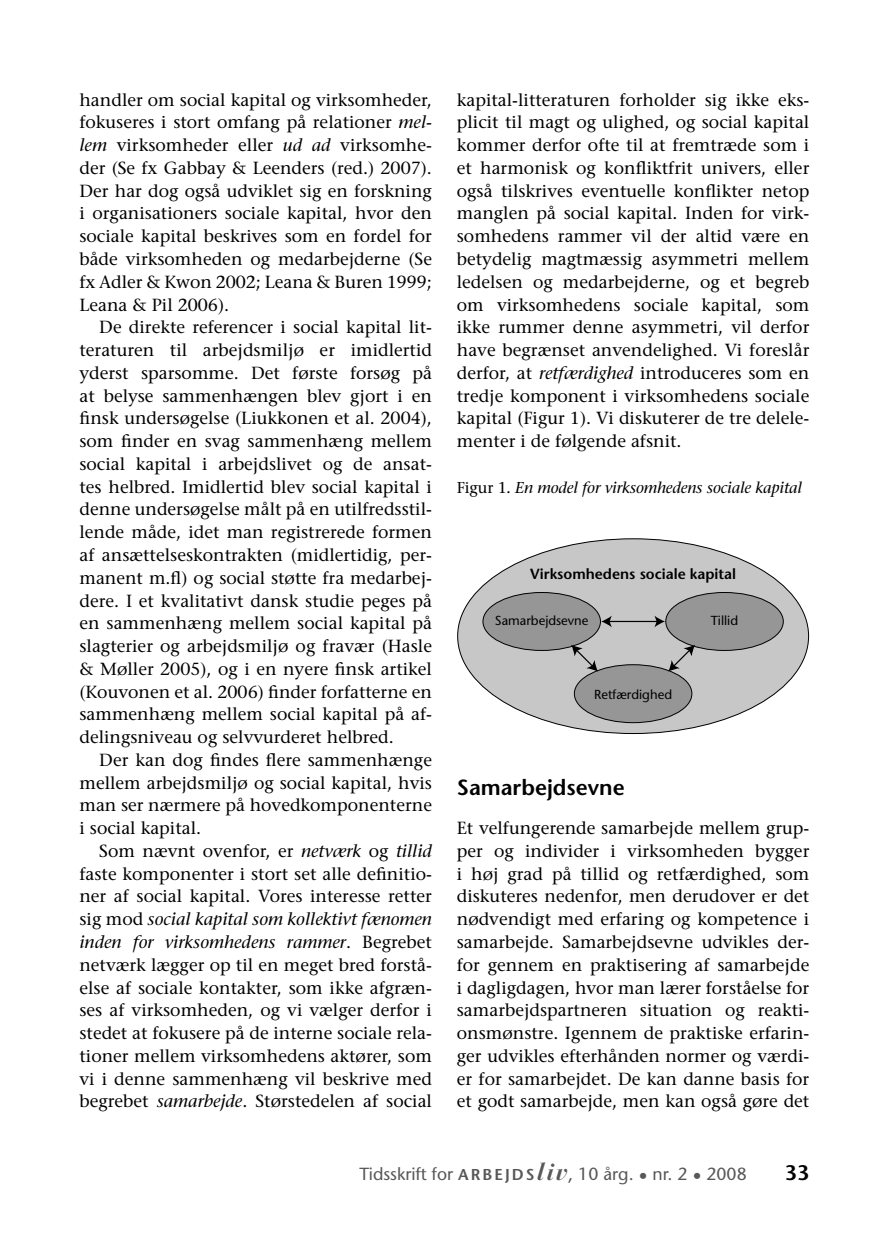
<style>
.page{position:relative;width:869px;height:1241px;background:#fff}
.page>*{position:absolute;margin:0;border:0;box-sizing:border-box;transform-origin:0 0}
.t1{font:600 21.88px "Stone Sans Std";color:#000}
.t2{font:600 21px "Stone Sans Std";color:#000}
.t3{font:500 17.5px/22.8px "Stone Serif Std";color:#000;text-align:justify}
.t4{font:500 17.5px "Stone Sans Std";color:#585858}
.t5{font:italic 500 15.75px "Stone Serif Std";letter-spacing:-.01em;color:#000}
.t6{font:600 14.7px "Stone Sans Std";color:#000}
.t7{font:500 13.12px "Stone Sans Std";color:#000}
.s1{font-style:italic}
.s2{font-style:normal}
.s3{font-weight:600;font-size:15.75px}
.s4{font-family:"Bauer Bodoni Std";font-weight:700;font-style:italic;font-size:24.5px}
</style>
<div class="page">
<div style="left:457px;top:538px;width:351px;height:195px;background:#c7c7c7;border-radius:50%"></div>
<div style="left:482px;top:592px;width:118px;height:58px;background:#969696;border-radius:50%"></div>
<div style="left:482px;top:592px;width:118px;height:58px;border:1px solid #000;border-radius:50%"></div>
<div style="left:574px;top:664px;width:117px;height:58px;background:#969696;border-radius:50%"></div>
<div style="left:574px;top:664px;width:117px;height:58px;border:1px solid #000;border-radius:50%"></div>
<div style="left:665px;top:592px;width:117px;height:58px;background:#969696;border-radius:50%"></div>
<div style="left:665px;top:592px;width:118px;height:58px;border:1px solid #000;border-radius:50%"></div>
<hr style="left:608px;top:620px;width:49px;height:2px;background:#000">
<svg style="left:654px;top:615px;width:10px;height:12px"></svg>
<svg style="left:601px;top:616px;width:10px;height:11px"></svg>
<svg style="left:668px;top:644px;width:26px;height:27px"></svg>
<svg style="left:571px;top:644px;width:26px;height:27px"></svg>
<p class="t3" style="left:79px;top:90px;width:354px">handler om social kapital og virksomheder, fokuseres i stort omfang på relationer <span class="s1">mel&shy;lem</span> virksomheder eller <span class="s1">ud ad</span> virksomhe&shy;der (Se fx Gabbay &amp; Leenders (red.) 2007).<br>Der har dog også udviklet sig en forskning i organisationers sociale kapital, hvor den sociale kapital beskrives som en fordel for både virksomheden og medarbejderne (Se fx Adler &amp; Kwon 2002; Leana &amp; Buren 1999; Leana &amp; Pil 2006).</p>
<p class="t3" style="left:79px;top:317px;width:354px;text-indent:20px">De direkte referencer i social kapital lit&shy;teraturen til arbejdsmiljø er imidlertid yderst sparsomme. Det første forsøg på at belyse sammenhængen blev gjort i en finsk undersøgelse (Liukkonen et al. 2004), som finder en svag sammenhæng mellem social kapital i arbejdslivet og de ansat&shy;tes helbred. Imidlertid blev social kapital i denne undersøgelse målt på en utilfredsstil&shy;lende måde, idet man registrerede formen af ansættelseskontrakten (midlertidig, per&shy;manent m.fl) og social støtte fra medarbej&shy;dere. I et kvalitativt dansk studie peges på en sammenhæng mellem social kapital på slagterier og arbejdsmiljø og fravær (Hasle &amp; Møller 2005), og i en nyere finsk artikel (Kouvonen et al. 2006) finder forfatterne en sammenhæng mellem social kapital på af&shy;delingsniveau og selvvurderet helbred.</p>
<p class="t3" style="left:79px;top:749px;width:354px;text-indent:20px">Der kan dog findes flere sammenhænge mellem arbejdsmiljø og social kapital, hvis man ser nærmere på hovedkomponenterne i social kapital.</p>
<p class="t3" style="left:79px;top:840px;width:354px;text-indent:20px">Som nævnt ovenfor, er <span class="s1">netværk</span> og <span class="s1">tillid </span>faste komponenter i stort set alle definitio&shy;ner af social kapital. Vores interesse retter sig mod <span class="s1">social kapital som kollektivt fænomen inden for virksomhedens rammer</span>. Begrebet netværk lægger op til en meget bred forstå&shy;else af sociale kontakter, som ikke afgræn&shy;ses af virksomheden, og vi vælger derfor i stedet at fokusere på de interne sociale rela&shy;tioner mellem virksomhedens aktører, som vi i denne sammenhæng vil beskrive med begrebet <span class="s1">samarbejde</span>. Størstedelen af social</p>
<p class="t3" style="left:456px;top:90px;width:354px">kapital-litteraturen forholder sig ikke eks&shy;plicit til magt og ulighed, og social kapital kommer derfor ofte til at fremtræde som i et harmonisk og konfliktfrit univers, eller også tilskrives eventuelle konflikter netop manglen på social kapital. Inden for virk&shy;somhedens rammer vil der altid være en betydelig magtmæssig asymmetri mellem ledelsen og medarbejderne, og et begreb om virksomhedens sociale kapital, som ikke rummer denne asymmetri, vil derfor have begrænset anvendelighed. Vi foreslår derfor, at <span class="s1">retfærdighed</span> introduceres som en tredje komponent i virksomhedens sociale kapital (Figur 1). Vi diskuterer de tre delele&shy;menter i de følgende afsnit.</p>
<p class="t5" style="left:456px;top:481px;width:347px"><span class="s2">Figur 1</span>. En model for virksomhedens sociale kapital</p>
<p class="t6" style="left:530px;top:567px;width:207px">Virksomhedens sociale kapital</p>
<p class="t7" style="left:494px;top:615px;width:95px">Samarbejdsevne</p>
<p class="t7" style="left:710px;top:615px;width:29px">Tillid</p>
<p class="t7" style="left:594px;top:688px;width:79px">Retfærdighed</p>
<p class="t1" style="left:456px;top:778px;width:169px">Samarbejdsevne</p>
<p class="t3" style="left:456px;top:818px;width:354px">Et velfungerende samarbejde mellem grup&shy;per og individer i virksomheden bygger i høj grad på tillid og retfærdighed, som dis kuteres nedenfor, men derudover er det nød vendigt med erfaring og kompetence i sam arbejde. Samarbejdsevne udvikles der&shy;for gennem en praktisering af samarbejde i dagligdagen, hvor man lærer forståelse for samarbejdspartneren situation og reakti&shy;onsmønstre. Igennem de praktiske erfarin&shy;ger udvikles efterhånden normer og værdi&shy;er for samarbejdet. De kan danne basis for et godt samarbejde, men kan også gøre det</p>
<p class="t4" style="left:359px;top:1166px;width:388px">Tidsskrift for <span class="s3">ARBEJDS</span><span class="s4">liv</span>, 10 årg. • nr. 2 • 2008</p>
<p class="t2" style="left:784px;top:1163px;width:26px">33</p>
</div>
